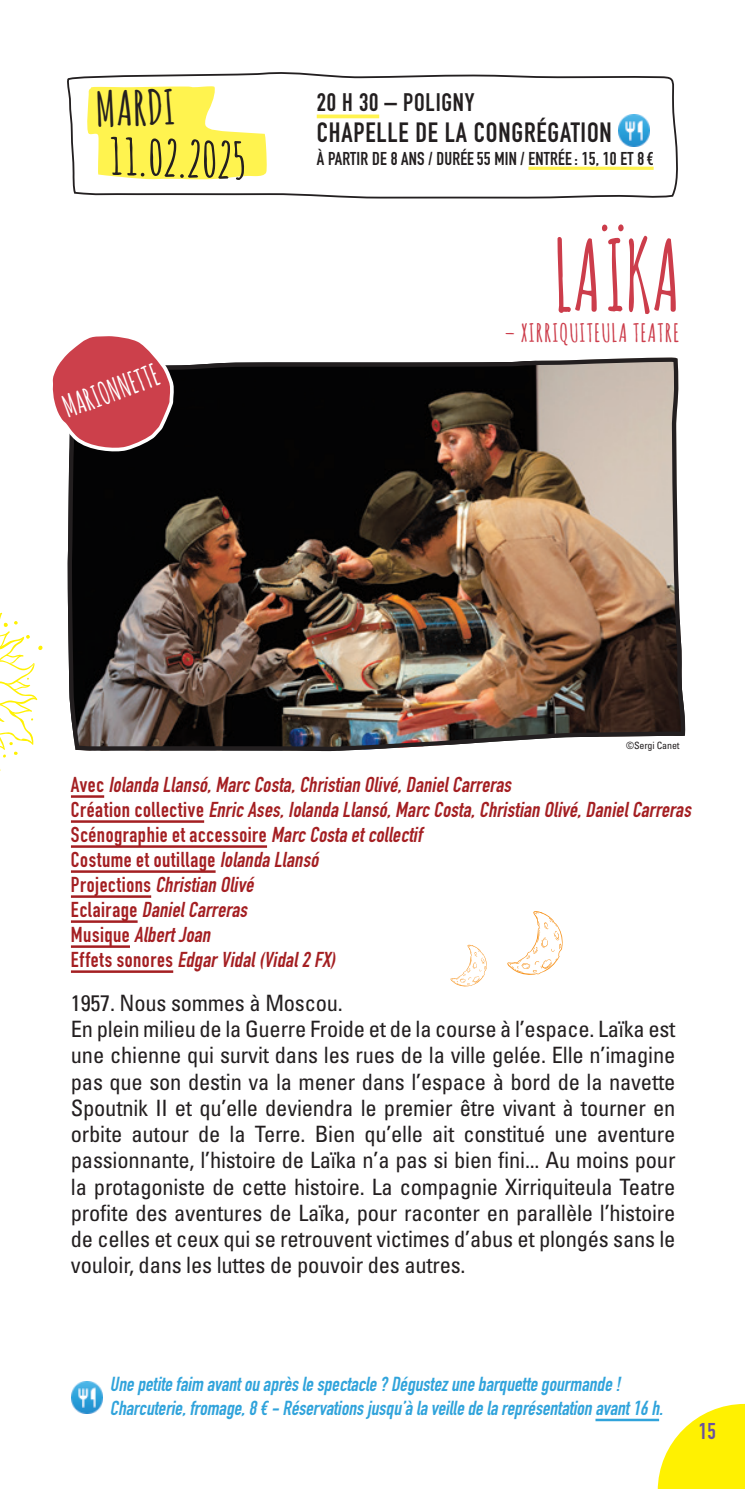
<style>
.page{position:relative;width:745px;height:1489px;background:#fff}
.page>*{position:absolute;margin:0;border:0;box-sizing:border-box;transform-origin:0 0}
.t1{font:700 97.5px "Amatic SC";color:#cc3d4b;scale:.81 1}
.t2{font:700 49.25px "Amatic SC";color:#231f20}
.t3{font:700 47.5px "Amatic SC";color:#231f20}
.t4{font:700 30px "Amatic SC";color:#fff;scale:.95 1}
.t5{font:27.5px "DIN Engschrift Std";letter-spacing:.03em;color:#231f20}
.t6{font:700 25px "Amatic SC";letter-spacing:.04em;color:#cc3d4b}
.t7{font:25px "DIN Engschrift Std";letter-spacing:.03em;color:#231f20}
.t8{font:condensed 22.5px/26.2px "Univers LT Std";letter-spacing:-.01em;color:#231f20}
.t9{font:22.5px "DIN Engschrift Std";color:#6a51a0}
.t10{font:italic 21.25px/25px "DIN Engschrift Std";color:#a41f22}
.t11{font:italic 20px/23.8px "DIN Engschrift Std";color:#30a3db}
.t12{font:18.25px "DIN Engschrift Std";letter-spacing:.01em;color:#231f20}
.t13{font:condensed 10px "Univers LT Std";letter-spacing:-.01em;color:#231f20}
.s1{font-style:normal}
</style>
<div class="page">
<svg style="left:507px;top:911px;width:55px;height:64px"></svg>
<svg style="left:450px;top:944px;width:37px;height:43px"></svg>
<svg style="left:657px;top:1403px;width:87px;height:85px"></svg>
<svg style="left:0;top:612px;width:43px;height:159px"></svg>
<img style="left:67px;top:357px;width:619px;height:516px">
<hr style="left:71px;top:795px;width:33px;height:2px;background:#a41f22">
<hr style="left:71px;top:820px;width:133px;height:2px;background:#a41f22">
<hr style="left:71px;top:845px;width:196px;height:2px;background:#a41f22">
<hr style="left:71px;top:870px;width:144px;height:2px;background:#a41f22">
<hr style="left:71px;top:895px;width:80px;height:2px;background:#a41f22">
<hr style="left:71px;top:920px;width:66px;height:2px;background:#a41f22">
<hr style="left:71px;top:945px;width:59px;height:2px;background:#a41f22">
<hr style="left:71px;top:970px;width:102px;height:2px;background:#a41f22">
<svg style="left:52px;top:336px;width:123px;height:118px"></svg>
<hr style="left:595px;top:1418px;width:63px;height:2px;background:#30a3db">
<img style="left:72px;top:1381px;width:31px;height:32px">
<svg style="left:67px;top:72px;width:611px;height:127px"></svg>
<h3 class="t3" style="left:94px;top:75px;width:81px;rotate:-2deg">MARDI</h3>
<h2 class="t2" style="left:110px;top:121px;width:138px;rotate:2deg">11.02.2025</h2>
<h3 class="t4" style="left:56px;top:387px;width:107px;rotate:-20deg">MARIONNETTE</h3>
<p class="t7" style="left:316px;top:88px;width:159px">20 H 30 – POLIGNY</p>
<p class="t5" style="left:316px;top:116px;width:296px">CHAPELLE DE LA CONGRÉGATION</p>
<p class="t12" style="left:316px;top:147px;width:338px">À PARTIR DE 8 ANS / DURÉE 55 MIN / ENTRÉE : 15, 10 ET 8 €</p>
<h1 class="t1" style="left:553px;top:206px;width:156px">LAÏKA</h1>
<p class="t6" style="left:504px;top:315px;width:176px">– XIRRIQUITEULA TEATRE</p>
<p class="t13" style="left:625px;top:739px;width:55px">©Sergi Canet</p>
<p class="t10" style="left:71px;top:771px;width:625px"><span class="s1">A v e c</span> Iolanda Llansó,Marc Costa,Christian Olivé,DanielCarreras<br><span class="s1">C r é a t i o n c o l l e c t i v e</span> Enric Ases,Iolanda Llansó,Marc Costa,Christian Olivé,DanielCarreras <span class="s1">Scénographie et accessoire</span> Marc Costa etcollectif<br><span class="s1">Costume et outillage</span> Iolanda Llansó<br><span class="s1">P r o j e c t i o n s</span> Christian Olivé<br><span class="s1">E c l a i r a g e</span> DanielCarreras<br><span class="s1">M u s i q u e</span> AlbertJoan<br><span class="s1">E f f e t s s o n o r e s</span> EdgarVidal(Vidal2 FX)</p>
<p class="t8" style="left:71px;top:989px;width:605px">1957. Nous sommes à Moscou.<br>En plein milieu de la Guerre Froide et de la course à l’espace. Laïka est une chienne qui survit dans les rues de la ville gelée. Elle n’imagine pas que son destin va la mener dans l’espace à bord de la navette Spoutnik II et qu’elle deviendra le premier être vivant à tourner en orbite autour de la Terre. Bien qu’elle ait constitué une aventure passionnante, l’histoire de Laïka n’a pas si bien fini... Au moins pour la protagoniste de cette histoire. La compagnie Xirriquiteula Teatre profite des aventures de Laïka, pour raconter en parallèle l’histoire de celles et ceux qui se retrouvent victimes d’abus et plongés sans le vouloir, dans les luttes de pouvoir des autres.</p>
<p class="t11" style="left:110px;top:1372px;width:558px">Unepetitefaim avantou aprèslespectacle?Dégustezunebarquettegourmande!<br>Charcuterie,fromage,8€- Réservationsjusqu’àlaveilledelareprésentation avant16h.</p>
<p class="t9" style="left:698px;top:1417px;width:18px">15</p>
</div>
